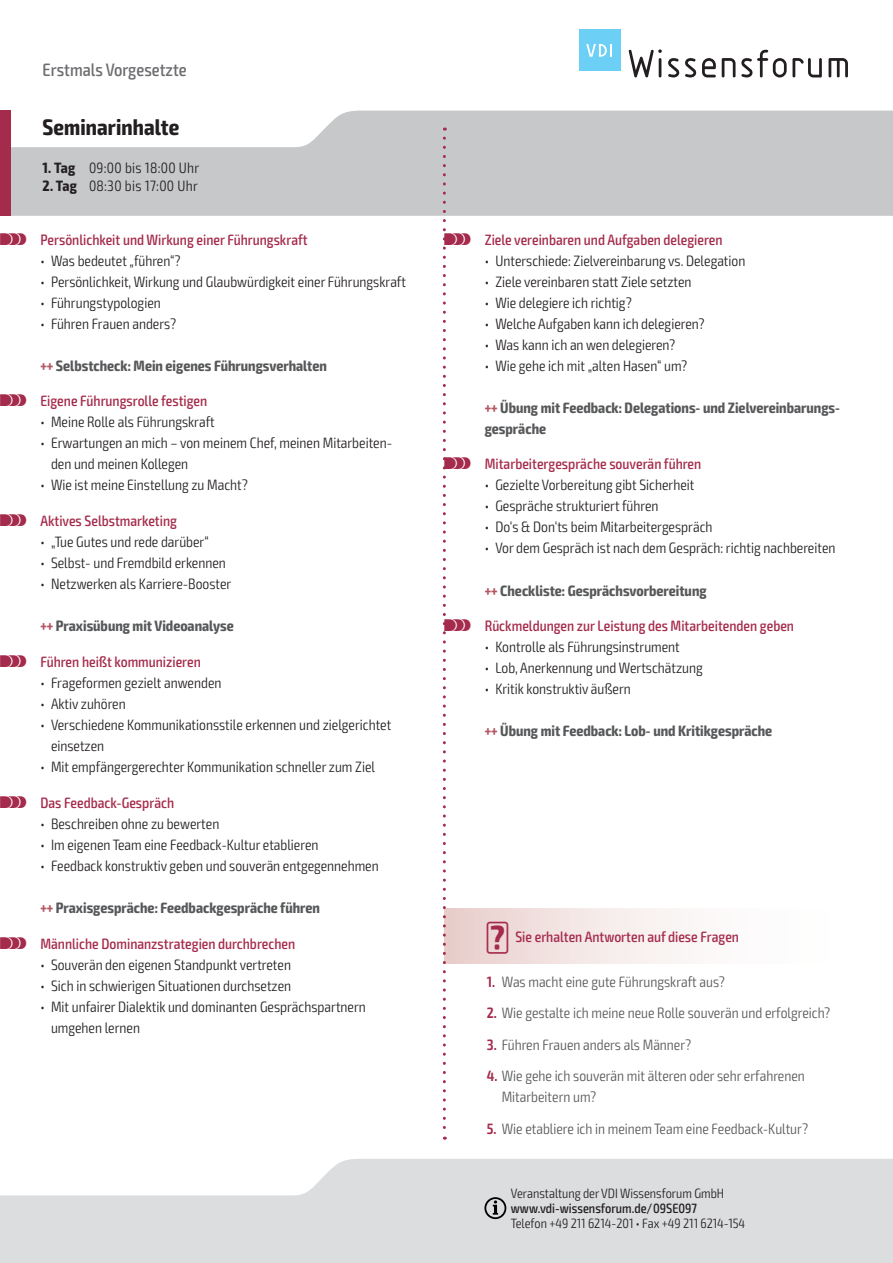
<style>
.page{position:relative;width:893px;height:1263px;background:#fff}
.page>*{position:absolute;margin:0;border:0;box-sizing:border-box;transform-origin:0 0}
.t1{font:700 condensed 22.5px "Exo 2";letter-spacing:.005em;color:#231f20}
.t2{font:500 condensed 18px "Exo 2";color:#6c6d70}
.t3{font:300 condensed 15px/21px "Exo 2";color:#231f20}
.t4{font:500 condensed 15px "Exo 2";color:#a52b4c}
.t5{font:700 condensed 15px/21px "Exo 2";color:#57585a}
.t6{font:300 condensed 15px/21px "Exo 2";color:#57585a}
.t7{font:300 condensed 15px "Exo 2";letter-spacing:.02em;color:#231f20}
.t8{font:300 condensed 13.5px "Exo 2";color:#231f20}
.t9{font:500 condensed 13.5px "Exo 2";color:#231f20}
.s1{font-weight:700}
.s2{font-family:"VDI Iconset S4 A Regular";font-weight:400;font-stretch:normal}
.s3{color:#b35563}
.s4{font-weight:600;color:#a52b4c}
</style>
<div class="page">
<svg style="left:0;top:1159px;width:893px;height:104px;background:#e0e1e3"></svg>
<svg style="left:11px;top:111px;width:882px;height:105px;background:#cdced0"></svg>
<div style="left:0;top:111px;width:11px;height:105px;background:#a52b4c"></div>
<svg style="left:484px;top:1197px;width:22px;height:22px"></svg>
<svg style="left:629px;top:49px;width:33px;height:28px"></svg>
<svg style="left:668px;top:58px;width:11px;height:19px"></svg>
<svg style="left:685px;top:58px;width:11px;height:19px"></svg>
<svg style="left:702px;top:58px;width:14px;height:19px"></svg>
<svg style="left:722px;top:58px;width:13px;height:19px"></svg>
<svg style="left:741px;top:50px;width:81px;height:27px"></svg>
<svg style="left:828px;top:58px;width:20px;height:19px"></svg>
<div style="left:579px;top:30px;width:41px;height:41px;background:#6bcff6"></div>
<svg style="left:586px;top:44px;width:26px;height:13px"></svg>
<svg style="left:446px;top:908px;width:233px;height:56px"></svg>
<div style="left:446px;top:909px;width:445px;height:54px;background:linear-gradient(to right,#ecd6d3,#fff)"></div>
<svg style="left:443px;top:138px;width:3px;height:1002px"></svg>
<p class="t2" style="left:43px;top:59px;width:146px">Erstmals Vorgesetzte</p>
<h1 class="t1" style="left:43px;top:113px;width:138px">Seminarinhalte</h1>
<p class="t7" style="left:43px;top:159px;width:158px"><span class="s1">1. Tag</span> 09:00 bis 18:00 Uhr</p>
<p class="t7" style="left:43px;top:177px;width:157px"><span class="s1">2. Tag</span> 08:30 bis 17:00 Uhr</p>
<p class="t4" style="left:0;top:230px;width:309px"><span class="s2">S</span> Persönlichkeit und Wirkung einer Führungskraft</p>
<p class="t3" style="left:40px;top:250px;width:142px">• Was bedeutet „führen“?</p>
<p class="t3" style="left:40px;top:271px;width:367px">• Persönlichkeit, Wirkung und Glaubwürdigkeit einer Führungskraft</p>
<p class="t3" style="left:40px;top:292px;width:122px">• Führungstypologien</p>
<p class="t3" style="left:40px;top:313px;width:137px">• Führen Frauen anders?</p>
<p class="t5" style="left:40px;top:355px;width:288px"><span class="s3">+++</span> Selbstcheck: Mein eigenes Führungsverhalten</p>
<p class="t4" style="left:0;top:392px;width:209px"><span class="s2">S</span> Eigene Führungsrolle festigen</p>
<p class="t3" style="left:40px;top:412px;width:176px">• Meine Rolle als Führungskraft</p>
<p class="t3" style="left:51px;top:433px;width:343px;text-indent:-11px">• Erwartungen an mich – von meinem Chef, meinen Mitarbeiten&shy;den und meinen Kollegen</p>
<p class="t3" style="left:40px;top:475px;width:209px">• Wie ist meine Einstellung zu Macht?</p>
<p class="t4" style="left:0;top:512px;width:179px"><span class="s2">S</span> Aktives Selbstmarketing</p>
<p class="t3" style="left:40px;top:532px;width:170px">• „Tue Gutes und rede darüber“</p>
<p class="t3" style="left:40px;top:553px;width:187px">• Selbst- und Fremdbild erkennen</p>
<p class="t3" style="left:40px;top:574px;width:193px">• Netzwerken als Karriere-Booster</p>
<p class="t5" style="left:40px;top:616px;width:195px"><span class="s3">+++</span> Praxisübung mit Videoanalyse</p>
<p class="t4" style="left:0;top:653px;width:202px"><span class="s2">S</span> Führen heißt kommunizieren</p>
<p class="t3" style="left:40px;top:673px;width:183px">• Frageformen gezielt anwenden</p>
<p class="t3" style="left:40px;top:694px;width:87px">• Aktiv zuhören</p>
<p class="t3" style="left:51px;top:715px;width:342px;text-indent:-11px">• Verschiedene Kommunikationsstile erkennen und zielgerichtet einsetzen</p>
<p class="t3" style="left:40px;top:757px;width:336px">• Mit empfängergerechter Kommunikation schneller zum Ziel</p>
<p class="t4" style="left:0;top:794px;width:176px"><span class="s2">S</span> Das Feedback-Gespräch</p>
<p class="t3" style="left:40px;top:814px;width:180px">• Beschreiben ohne zu bewerten</p>
<p class="t3" style="left:40px;top:835px;width:280px">• Im eigenen Team eine Feedback-Kultur etablieren</p>
<p class="t3" style="left:40px;top:856px;width:340px">• Feedback konstruktiv geben und souverän entgegennehmen</p>
<p class="t5" style="left:40px;top:898px;width:281px"><span class="s3">+++</span> Praxisgespräche: Feedbackgespräche führen</p>
<p class="t4" style="left:0;top:935px;width:297px"><span class="s2">S</span> Männliche Dominanzstrategien durchbrechen</p>
<p class="t3" style="left:40px;top:955px;width:252px">• Souverän den eigenen Standpunkt vertreten</p>
<p class="t3" style="left:40px;top:976px;width:252px">• Sich in schwierigen Situationen durchsetzen</p>
<p class="t3" style="left:51px;top:997px;width:316px;text-indent:-11px">• Mit unfairer Dialektik und dominanten Gesprächspartnern umgehen lernen</p>
<p class="t4" style="left:444px;top:230px;width:280px"><span class="s2">S</span> Ziele vereinbaren und Aufgaben delegieren</p>
<p class="t3" style="left:485px;top:250px;width:262px">• Unterschiede: Zielvereinbarung vs. Delegation</p>
<p class="t3" style="left:485px;top:271px;width:208px">• Ziele vereinbaren statt Ziele setzten</p>
<p class="t3" style="left:485px;top:292px;width:149px">• Wie delegiere ich richtig?</p>
<p class="t3" style="left:485px;top:313px;width:221px">• Welche Aufgaben kann ich delegieren?</p>
<p class="t3" style="left:485px;top:334px;width:192px">• Was kann ich an wen delegieren?</p>
<p class="t3" style="left:485px;top:355px;width:204px">• Wie gehe ich mit „alten Hasen“ um?</p>
<p class="t5" style="left:485px;top:397px;width:357px"><span class="s3">+++</span> Übung mit Feedback: Delegations- und Zielvereinbarungs&shy;gespräche</p>
<p class="t4" style="left:444px;top:455px;width:258px"><span class="s2">S</span> Mitarbeitergespräche souverän führen</p>
<p class="t3" style="left:485px;top:475px;width:211px">• Gezielte Vorbereitung gibt Sicherheit</p>
<p class="t3" style="left:485px;top:496px;width:175px">• Gespräche strukturiert führen</p>
<p class="t3" style="left:485px;top:517px;width:229px">• Do‘s &amp; Don‘ts beim Mitarbeitergespräch</p>
<p class="t3" style="left:485px;top:538px;width:352px">• Vor dem Gespräch ist nach dem Gespräch: richtig nachbereiten</p>
<p class="t5" style="left:485px;top:580px;width:223px"><span class="s3">+++</span> Checkliste: Gesprächsvorbereitung</p>
<p class="t4" style="left:444px;top:617px;width:351px"><span class="s2">S</span> Rückmeldungen zur Leistung des Mitarbeitenden geben</p>
<p class="t3" style="left:485px;top:637px;width:197px">• Kontrolle als Führungsinstrument</p>
<p class="t3" style="left:485px;top:658px;width:220px">• Lob, Anerkennung und Wertschätzung</p>
<p class="t3" style="left:485px;top:679px;width:148px">• Kritik konstruktiv äußern</p>
<p class="t5" style="left:485px;top:721px;width:289px"><span class="s3">+++</span> Übung mit Feedback: Lob- und Kritikgespräche</p>
<p class="t4" style="left:487px;top:928px;width:254px"><span class="s2">?</span> Sie erhalten Antworten auf diese Fragen</p>
<p class="t6" style="left:487px;top:971px;width:240px"><span class="s4">1.</span> Was macht eine gute Führungskraft aus?</p>
<p class="t6" style="left:487px;top:1003px;width:345px"><span class="s4">2.</span> Wie gestalte ich meine neue Rolle souverän und erfolgreich?</p>
<p class="t6" style="left:487px;top:1034px;width:206px"><span class="s4">3.</span> Führen Frauen anders als Männer?</p>
<p class="t6" style="left:502px;top:1066px;width:305px;text-indent:-15px"><span class="s4">4.</span> Wie gehe ich souverän mit älteren oder sehr erfahrenen<br>Mitarbeitern um?</p>
<p class="t6" style="left:487px;top:1118px;width:323px"><span class="s4">5.</span> Wie etabliere ich in meinem Team eine Feedback-Kultur?</p>
<p class="t8" style="left:511px;top:1185px;width:215px">Veranstaltung der VDI Wissensforum GmbH</p>
<p class="t9" style="left:511px;top:1200px;width:188px">www.vdi-wissensforum.de/09SE097</p>
<p class="t8" style="left:511px;top:1215px;width:236px">Telefon +49 211 6214-201 • Fax +49 211 6214-154</p>
</div>
